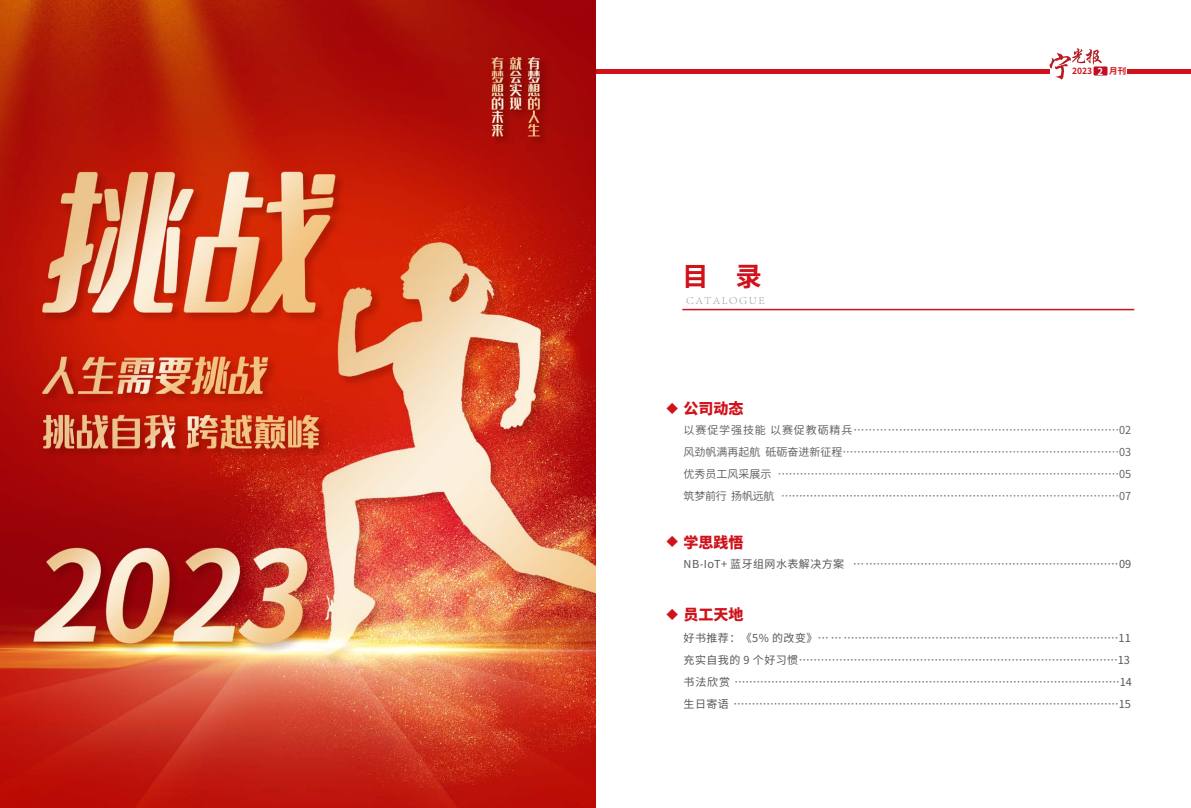
<style>
.page{position:relative;width:1191px;height:808px;background:#fff}
.page>*{position:absolute;margin:0;border:0;box-sizing:border-box;transform-origin:0 0}
.t1{font:700 26.5px "Source Han Sans SC";color:#d0121b}
.t2{font:800 15px "Source Han Sans SC";color:#d0121b}
.t3{font:11px/22px "Source Han Sans SC";letter-spacing:.04em;color:#595757}
.t4{font:11px/22px "Source Han Sans SC";color:#595757;text-align:justify}
.t5{font:300 11px "Adobe Song Std";letter-spacing:.14em;color:#9fa0a0}
.t6{font:700 8.5px "Source Han Sans SC";color:#d0121b}
.s1{font-size:9.6px;color:#fff}
.s2{font-family:"FZLTTHJW GB1 0";font-weight:400}
.s3{font-style:inherit}
</style>
<div class="page">
<div style="left:1093px;top:66px;width:14px;height:10px;background:#c30d23"></div>
<hr style="left:682px;top:309px;width:452px;height:1px;background:#d0121b">
<div style="left:595px;top:69px;width:454px;height:5px;background:#d0121b"></div>
<div style="left:1127px;top:69px;width:64px;height:5px;background:#d0121b"></div>
<svg style="left:1049px;top:48px;width:52px;height:32px"></svg>
<img style="left:0;top:0;width:595px;height:808px">
<h1 class="t1" style="left:682px;top:261px;width:81px">目　录</h1>
<p class="t5" style="left:686px;top:294px;width:80px">CATALOGUE</p>
<p class="t6" style="left:1097px;top:66px;width:30px"><span class="s1">2</span> 月刊</p>
<p class="t6" style="left:1072px;top:66px;width:22px">2023</p>
<h2 class="t2" style="left:665px;top:400px;width:80px"><span class="s2">◆</span> 公司动态</h2>
<p class="t4" style="left:683px;top:419px;width:449px">以赛促学强技能 以赛促教砺精兵<span class="s3">…</span>……<span class="s3">……………………</span>…………………………………02风劲帆满再起航 砥砺奋进新征程…………………………………………………………………03优秀员工风采展示 ………………………<span class="s3">……………………………</span>……………………………05筑梦前行 扬帆远航 …<span class="s3">…………………………………………………</span>……………………………07</p>
<h2 class="t2" style="left:665px;top:534px;width:80px"><span class="s2">◆</span> 学思践悟</h2>
<p class="t3" style="left:683px;top:553px;width:449px">NB-IoT+ 蓝牙组网水表解决方案 ………<span class="s3">……</span>……<span class="s3">………………</span>……………………………09</p>
<h2 class="t2" style="left:665px;top:606px;width:80px"><span class="s2">◆</span> 员工天地</h2>
<p class="t3" style="left:683px;top:627px;width:450px">好书推荐：《5% 的改变》… … …………………………………………………<span class="s3">…………</span>……11充实自我的 9 个好习惯……<span class="s3">……</span>…………………………………………………………………13书法欣赏 ……………………………………………………………………………………………14生日寄语 ……………………………………………………………………………………………15</p>
</div>
